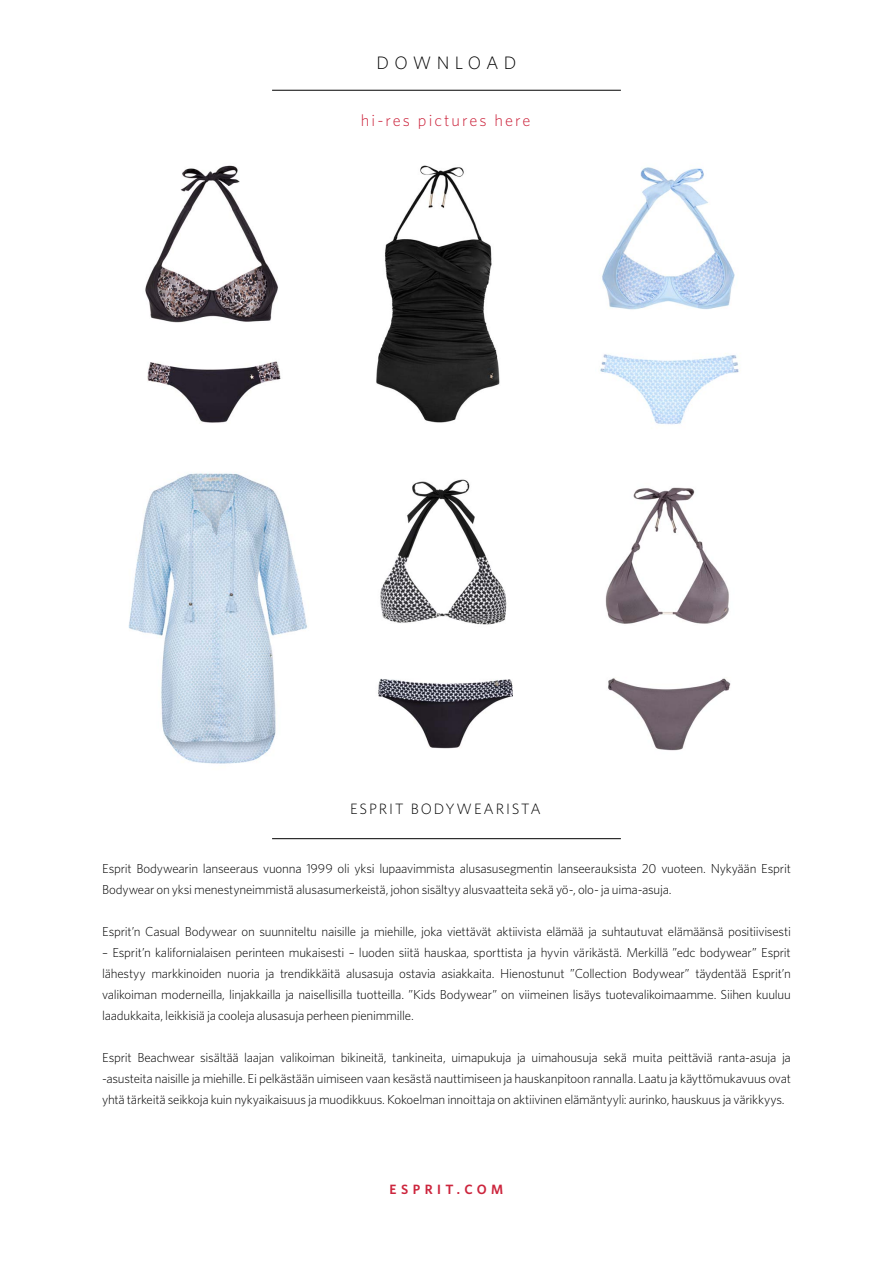
<style>
.page{position:relative;width:893px;height:1263px;background:#fff}
.page>*{position:absolute;margin:0;border:0;box-sizing:border-box;transform-origin:0 0}
.t1{font:300 18px "Whitney";letter-spacing:.3em;color:#000}
.t2{font:300 16.5px "Whitney";letter-spacing:.125em;color:#cc253d}
.t3{font:300 15px "Whitney";letter-spacing:.125em;color:#000}
.t4{font:600 13.5px "Whitney";letter-spacing:.33em;color:#cc253d}
.t5{font:300 13.05px/21px "Whitney";letter-spacing:-.015em;color:#000;text-align:justify}
</style>
<div class="page">
<hr style="left:272px;top:90px;width:349px;height:1px;background:#000">
<hr style="left:272px;top:838px;width:349px;height:1px;background:#000">
<img style="left:380px;top:479px;width:127px;height:146px">
<img style="left:378px;top:678px;width:135px;height:71px">
<img style="left:605px;top:487px;width:124px;height:137px">
<img style="left:608px;top:678px;width:123px;height:73px">
<img style="left:145px;top:165px;width:133px;height:158px">
<img style="left:147px;top:361px;width:134px;height:62px">
<img style="left:128px;top:473px;width:179px;height:291px">
<img style="left:376px;top:165px;width:124px;height:258px">
<img style="left:602px;top:167px;width:133px;height:143px">
<img style="left:600px;top:353px;width:139px;height:72px">
<h1 class="t1" style="left:376px;top:50px;width:142px">DOWNLOAD</h1>
<p class="t2" style="left:361px;top:109px;width:171px">hi-res pictures here</p>
<p class="t3" style="left:350px;top:799px;width:20px">Espr</p>
<p class="t3" style="left:389px;top:799px;width:153px">it Bodywearista</p>
<p class="t5" style="left:102px;top:858px;width:690px">Esprit Bodywearin lanseeraus vuonna 1999 oli yksi lupaavimmista alusasusegmentin lanseerauksista 20 vuoteen. Nykyään Esprit<br>Bodywear on yksi menestyneimmistä alusasumerkeistä, johon sisältyy alusvaatteita sekä yö-, olo- ja uima-asuja.</p>
<p class="t5" style="left:102px;top:921px;width:690px">Esprit’n Casual Bodywear on suunniteltu naisille ja miehille, joka viettävät aktiivista elämää ja suhtautuvat elämäänsä positiivisesti</p>
<p class="t5" style="left:102px;top:942px;width:690px">– Esprit’n kalifornialaisen perinteen mukaisesti – luoden siitä hauskaa, sporttista ja hyvin värikästä. Merkillä ”edc bodywear” Esprit lähestyy markkinoiden nuoria ja trendikkäitä alusasuja ostavia asiakkaita. Hienostunut ”Collection Bodywear” täydentää Esprit’n valikoiman moderneilla, linjakkailla ja naisellisilla tuotteilla. ”Kids Bodywear” on viimeinen lisäys tuotevalikoimaamme. Siihen kuuluu laadukkaita, leikkisiä ja cooleja alusasuja perheen pienimmille.</p>
<p class="t5" style="left:102px;top:1047px;width:690px">Esprit Beachwear sisältää laajan valikoiman bikineitä, tankineita, uimapukuja ja uimahousuja sekä muita peittäviä ranta-asuja ja -asusteita naisille ja miehille. Ei pelkästään uimiseen vaan kesästä nauttimiseen ja hauskanpitoon rannalla. Laatu ja käyttömukavuus ovat yhtä tärkeitä seikkoja kuin nykyaikaisuus ja muodikkuus. Kokoelman innoittaja on aktiivinen elämäntyyli: aurinko, hauskuus ja värikkyys.</p>
<p class="t4" style="left:390px;top:1180px;width:115px">ESPRIT.COM</p>
</div>
